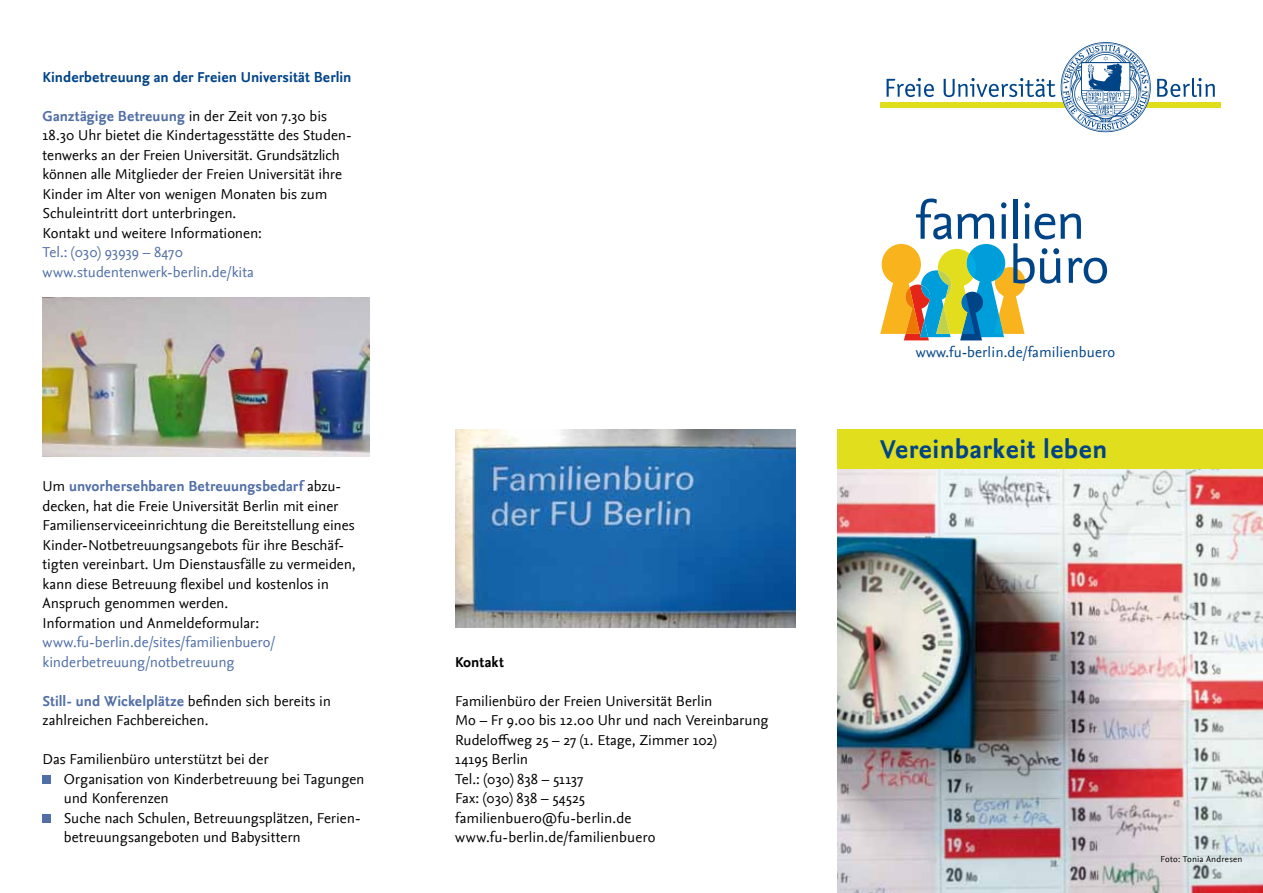
<style>
.page{position:relative;width:1263px;height:893px;background:#fff}
.page>*{position:absolute;margin:0;border:0;box-sizing:border-box;transform-origin:0 0}
.t1{font:700 27px "Nexus Sans TF";letter-spacing:.02em;color:#048}
.t2{font:15px/19.5px "Nexus Sans";color:#000}
.t3{font:15px/19.5px "Nexus Sans";color:#516ea6}
.t4{font:700 15px "Nexus Sans";letter-spacing:.005em;color:#048}
.t5{font:15px "Nexus Sans TF";letter-spacing:.01em;color:#048}
.t6{font:700 15px "Nexus Sans";color:#000}
.t7{font:9px "Nexus Sans";letter-spacing:.03em;color:#000}
.s1{font-weight:700;color:#516ea6}
</style>
<div class="page">
<svg style="left:886px;top:78px;width:48px;height:19px"></svg>
<svg style="left:944px;top:78px;width:111px;height:19px"></svg>
<svg style="left:1157px;top:78px;width:58px;height:19px"></svg>
<div style="left:880px;top:102px;width:340px;height:5px;background:#e0dd1d"></div>
<svg style="left:1061px;top:42px;width:90px;height:90px"></svg>
<svg style="left:880px;top:199px;width:227px;height:141px"></svg>
<div style="left:838px;top:429px;width:425px;height:43px;background:#e1de1d"></div>
<img style="left:43px;top:298px;width:327px;height:158px">
<img style="left:455px;top:429px;width:340px;height:199px">
<img style="left:838px;top:470px;width:425px;height:423px">
<div style="left:43px;top:775px;width:8px;height:9px;background:#516ea6"></div>
<div style="left:43px;top:814px;width:8px;height:9px;background:#516ea6"></div>
<p class="t4" style="left:43px;top:68px;width:310px">Kinderbetreuung an der Freien Universität Berlin</p>
<p class="t2" style="left:43px;top:106px;width:311px"><span class="s1">Ganztägige Betreuung</span> in der Zeit von 7.30 bis 18.30 Uhr bietet die Kindertagesstätte des Studen&shy;tenwerks an der Freien Universität. Grundsätzlich können alle Mitglieder der Freien Universität ihre Kinder im Alter von wenigen Monaten bis zum Schuleintritt dort unterbringen.<br>Kontakt und weitere Informationen:</p>
<p class="t3" style="left:43px;top:243px;width:213px">Tel.: (030) 93939 – 8470 www.studentenwerk-berlin.de/kita</p>
<p class="t2" style="left:43px;top:477px;width:315px">Um <span class="s1">unvorhersehbaren Betreuungsbedarf</span> abzu&shy;decken, hat die Freie Universität Berlin mit einer Familienserviceeinrichtung die Bereitstellung eines Kinder-Notbetreuungsangebots für ihre Beschäf&shy;tigten vereinbart. Um Dienstausfälle zu vermeiden, kann diese Betreuung flexibel und kostenlos in Anspruch genommen werden.<br>Information und Anmeldeformular:</p>
<p class="t3" style="left:43px;top:633px;width:234px">www.fu-berlin.de/sites/familienbuero/ kinderbetreuung/notbetreuung</p>
<p class="t2" style="left:43px;top:691px;width:290px"><span class="s1">Still- und Wickelplätze</span> befinden sich bereits in zahlreichen Fachbereichen.</p>
<p class="t2" style="left:64px;top:750px;width:302px;text-indent:-21px">Das Familienbüro unterstützt bei der<br>Organisation von Kinderbetreuung bei Tagungen und Konferenzen<br>Suche nach Schulen, Betreuungsplätzen, Ferien&shy;betreuungsangeboten und Babysittern</p>
<p class="t6" style="left:455px;top:653px;width:50px">Kontakt</p>
<p class="t2" style="left:455px;top:691px;width:315px">Familienbüro der Freien Universität Berlin<br>Mo – Fr 9.00 bis 12.00 Uhr und nach Vereinbarung<br>Rudeloffweg 25 – 27 (1. Etage, Zimmer 102)<br>14195 Berlin<br>Tel.: (030) 838 – 51137<br>Fax: (030) 838 – 54525<br>familienbuero@fu-berlin.de www.fu-berlin.de/familienbuero</p>
<p class="t5" style="left:916px;top:343px;width:201px">www.fu-berlin.de/familienbuero</p>
<h1 class="t1" style="left:880px;top:434px;width:229px">Vereinbarkeit leben</h1>
<p class="t7" style="left:1160px;top:854px;width:83px">Foto: Tonia Andresen</p>
</div>
